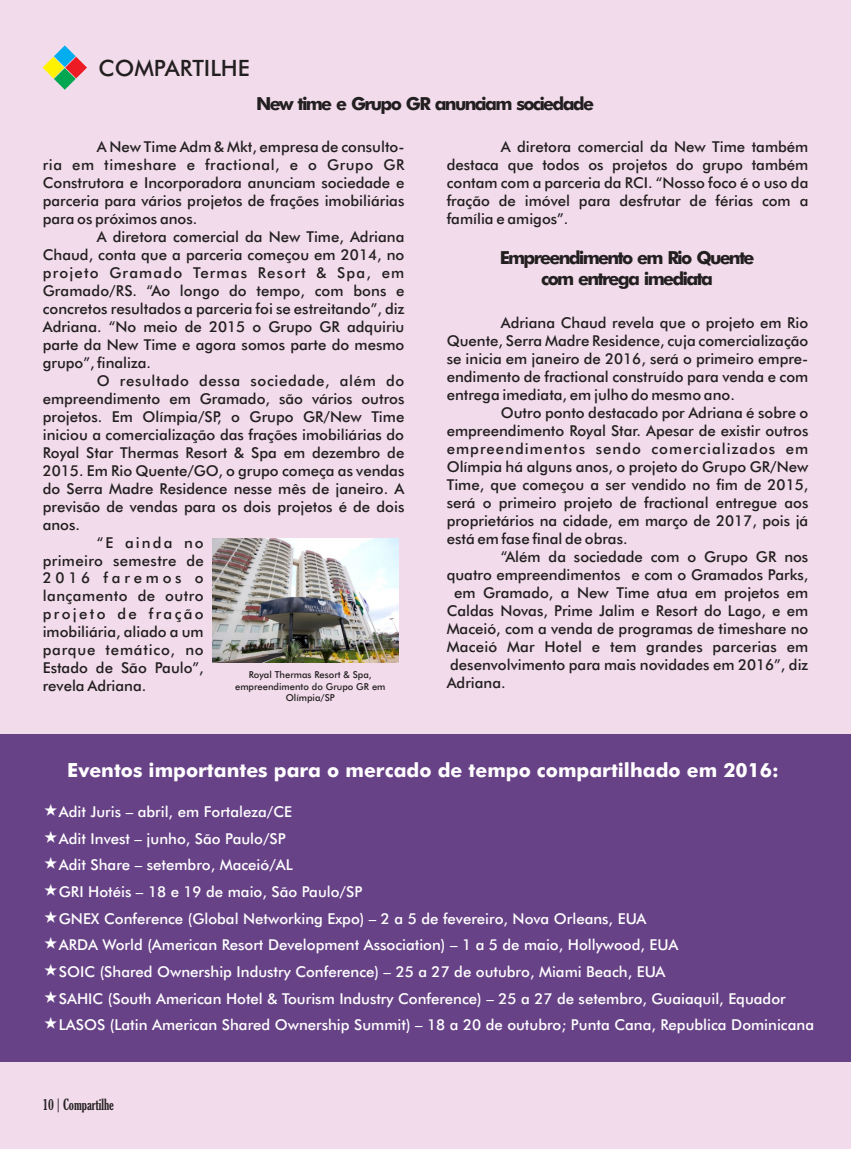
<style>
.page{position:relative;width:851px;height:1149px;background:#fff}
.page>*{position:absolute;margin:0;border:0;box-sizing:border-box;transform-origin:0 0}
.t1{font:500 22.5px "Futura BT";color:#231f20}
.t2{font:700 19.5px "Futura BT";color:#fff}
.t3{font:700 18px/21.6px "Futura BT";letter-spacing:-.095em;color:#231f20;text-align:center}
.t4{font:500 15px/18px "Futura BT";color:#231f20;text-align:justify}
.t5{font:500 15px/26.5px "Futura BT";color:#fff}
.t6{font:500 15px "Futura BT";letter-spacing:.045em;color:#231f20}
.t7{font:500 15px "Futura BT";letter-spacing:.025em;color:#231f20}
.t8{font:500 15px "Futura BT";letter-spacing:.03em;color:#231f20}
.t9{font:500 15px "Futura BT";letter-spacing:.05em;color:#231f20}
.t10{font:500 15px "Futura BT";letter-spacing:.155em;color:#231f20}
.t11{font:extra-condensed 15px "Gloucester";color:#231f20}
.t12{font:500 15px "Futura BT";letter-spacing:.25em;color:#231f20}
.t13{font:500 9.6px/11.4px "Futura BT";color:#231f20;text-align:center}
</style>
<div class="page">
<div style="left:0;top:0;width:850px;height:1148px;background:#f2dceb"></div>
<svg style="left:43px;top:45px;width:44px;height:45px"></svg>
<div style="left:0;top:733px;width:850px;height:328px;background:#684287"></div>
<img style="left:212px;top:538px;width:186px;height:124px">
<h1 class="t1" style="left:98px;top:59px;width:153px">COMPARTILHE</h1>
<p class="t3" style="left:256px;top:95px;width:339px">New time e Grupo GR anunciam sociedade</p>
<p class="t4" style="left:43px;top:139px;width:363px;text-indent:54px">A New Time Adm &amp; Mkt, empresa de consulto&shy;ria em timeshare e fractional, e o Grupo GR Construtora e Incorporadora anunciam sociedade e parceria para vários projetos de frações imobiliárias para os próximos anos.</p>
<p class="t4" style="left:43px;top:228px;width:363px;text-indent:54px">A diretora comercial da New Time, Adriana Chaud, conta que a parceria começou em 2014, no projeto Gramado Termas Resort &amp; Spa, em Gramado/RS. “Ao longo do tempo, com bons e concretos resultados a parceria foi se estreitando”, diz Adriana. “No meio de 2015 o Grupo GR adquiriu parte da New Time e agora somos parte do mesmo grupo”, finaliza.</p>
<p class="t6" style="left:97px;top:374px;width:309px">O resultado dessa sociedade, além do</p>
<p class="t4" style="left:43px;top:390px;width:363px">empreendimento em Gramado, são vários outros</p>
<p class="t4" style="left:43px;top:408px;width:363px">projetos. Em Olímpia/SP, o Grupo GR/New Time</p>
<p class="t4" style="left:43px;top:426px;width:363px">iniciou a comercialização das frações imobiliárias do</p>
<p class="t4" style="left:43px;top:444px;width:363px">Royal Star Thermas Resort &amp; Spa em dezembro de</p>
<p class="t4" style="left:43px;top:462px;width:363px">2015. Em Rio Quente/GO, o grupo começa as vendas</p>
<p class="t4" style="left:43px;top:480px;width:363px">do Serra Madre Residence nesse mês de janeiro. A</p>
<p class="t4" style="left:43px;top:498px;width:363px">previsão de vendas para os dois projetos é de dois</p>
<p class="t4" style="left:43px;top:516px;width:39px">anos.</p>
<p class="t4" style="left:97px;top:534px;width:108px">“E ainda no</p>
<p class="t7" style="left:43px;top:554px;width:162px">primeiro semestre de</p>
<p class="t12" style="left:43px;top:572px;width:162px">2016 faremos o</p>
<p class="t8" style="left:43px;top:590px;width:162px">lançamento de outro</p>
<p class="t10" style="left:43px;top:608px;width:162px">projeto de fração</p>
<p class="t4" style="left:43px;top:624px;width:162px">imobiliária, aliado a um</p>
<p class="t9" style="left:43px;top:644px;width:162px">parque temático, no</p>
<p class="t4" style="left:43px;top:660px;width:162px">Estado de São Paulo”,</p>
<p class="t4" style="left:43px;top:678px;width:105px">revela Adriana.</p>
<p class="t13" style="left:235px;top:669px;width:152px">Royal Thermas Resort &amp; Spa, empreendimento do Grupo GR em<br>Olímpia/SP</p>
<p class="t4" style="left:446px;top:139px;width:363px;text-indent:54px">A diretora comercial da New Time também destaca que todos os projetos do grupo também contam com a parceria da RCI. “Nosso foco é o uso da fração de imóvel para desfrutar de férias com a família e amigos”.</p>
<p class="t3" style="left:499px;top:248px;width:256px">Empreendimento em Rio Quente com entrega imediata</p>
<p class="t4" style="left:446px;top:315px;width:363px;text-indent:54px">Adriana Chaud revela que o projeto em Rio Quente, Serra Madre Residence, cuja comercialização se inicia em janeiro de 2016, será o primeiro empre&shy;endimento de fractional construído para venda e com entrega imediata, em julho do mesmo ano.</p>
<p class="t4" style="left:446px;top:404px;width:363px;text-indent:54px">Outro ponto destacado por Adriana é sobre o empreendimento Royal Star. Apesar de existir outros empreendimentos sendo comercializados em Olímpia há alguns anos, o projeto do Grupo GR/New Time, que começou a ser vendido no fim de 2015, será o primeiro projeto de fractional entregue aos proprietários na cidade, em março de 2017, pois já está em fase final de obras.</p>
<p class="t4" style="left:500px;top:548px;width:309px">“Além da sociedade com o Grupo GR nos</p>
<p class="t4" style="left:446px;top:566px;width:363px">quatro empreendimentos e com o Gramados Parks,</p>
<p class="t4" style="left:454px;top:584px;width:355px">em Gramado, a New Time atua em projetos em</p>
<p class="t4" style="left:446px;top:602px;width:363px">Caldas Novas, Prime Jalim e Resort do Lago, e em</p>
<p class="t4" style="left:446px;top:620px;width:363px">Maceió, com a venda de programas de timeshare no</p>
<p class="t4" style="left:446px;top:638px;width:363px">Maceió Mar Hotel e tem grandes parcerias em</p>
<p class="t4" style="left:450px;top:656px;width:359px">desenvolvimento para mais novidades em 2016”, diz</p>
<p class="t4" style="left:446px;top:674px;width:60px">Adriana.</p>
<h2 class="t2" style="left:67px;top:762px;width:713px">Eventos importantes para o mercado de tempo compartilhado em 2016:</h2>
<p class="t5" style="left:59px;top:799px;width:756px">Adit Juris – abril, em Fortaleza/CE<br>Adit Invest – junho, São Paulo/SP<br>Adit Share – setembro, Maceió/AL<br>GRI Hotéis – 18 e 19 de maio, São Paulo/SP<br>GNEX Conference (Global Networking Expo) – 2 a 5 de fevereiro, Nova Orleans, EUA<br>ARDA World (American Resort Development Association) – 1 a 5 de maio, Hollywood, EUA<br>SOIC (Shared Ownership Industry Conference) – 25 a 27 de outubro, Miami Beach, EUA<br>SAHIC (South American Hotel &amp; Tourism Industry Conference) – 25 a 27 de setembro, Guaiaquil, Equador LASOS (Latin American Shared Ownership Summit) – 18 a 20 de outubro; Punta Cana, Republica Dominicana</p>
<p class="t11" style="left:42px;top:1097px;width:73px">10 | Compartilhe</p>
</div>
